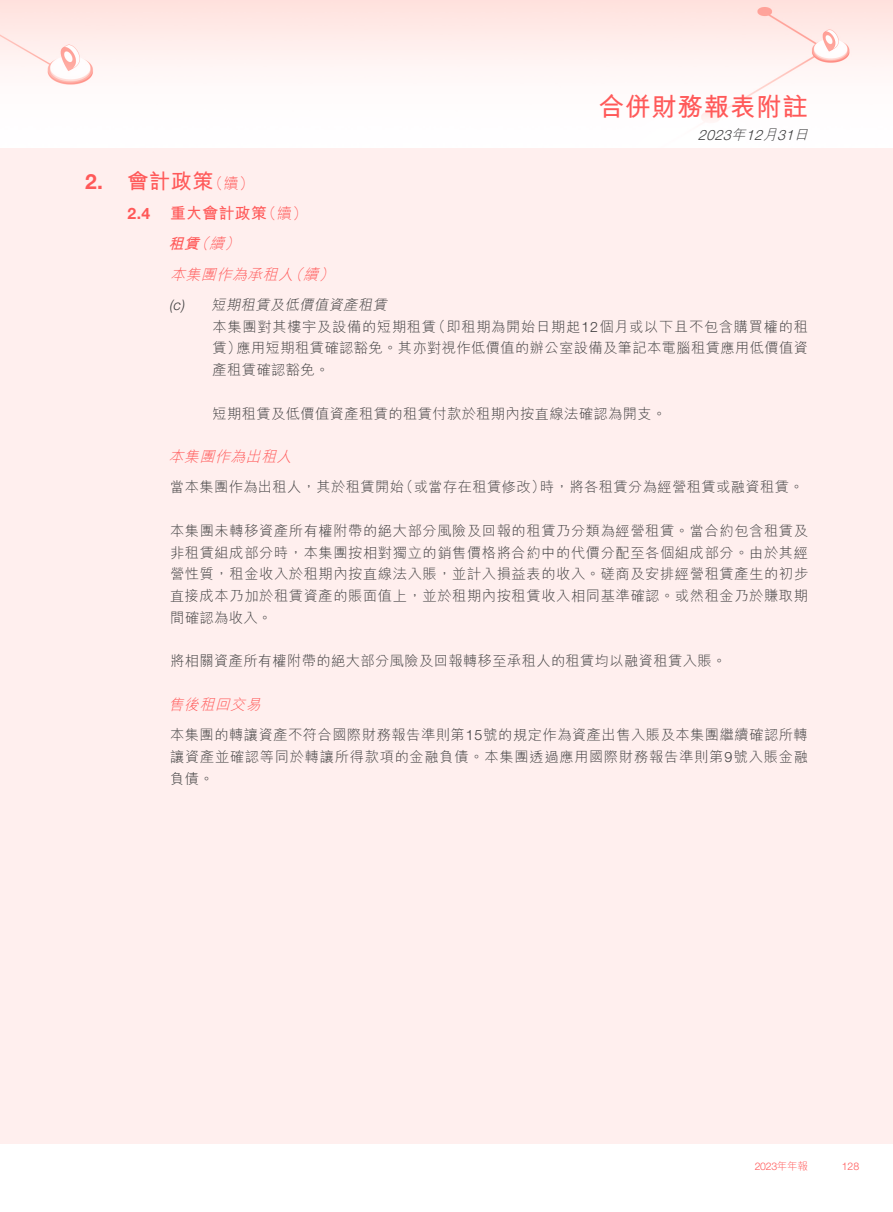
<style>
.page{position:relative;width:893px;height:1212px;background:#fff}
.page>*{position:absolute;margin:0;border:0;box-sizing:border-box;transform-origin:0 0}
.t1{font:700 25.5px "M Hei HK";letter-spacing:.03em;color:#ff5959}
.t2{font:700 21px "M Hei HK";color:#ff5959}
.t3{font:700 21px "Helvetica Neue LT Std";color:#ff5959}
.t4{font:700 15.75px "M Hei HK";letter-spacing:.03em;color:#ff5959}
.t5{font:700 15.75px "Helvetica Neue LT Std";color:#ff5959}
.t6{font:italic 300 15px "M Hei HK";color:#ff5959}
.t7{font:300 15px "M Hei HK";color:#ff5959}
.t8{font:italic 700 15px "M Hei HK";color:#ff5959}
.t9{font:300 14.25px/21.8px "M Hei HK";letter-spacing:.03em;color:#3e3e3f}
.t10{font:300 14.25px "M Hei HK";letter-spacing:.05em;color:#3e3e3f}
.t11{font:italic 300 14.25px "M Hei HK";color:#3e3e3f}
.t12{font:italic 300 14.25px "Helvetica Neue LT Std";color:#3e3e3f}
.t13{font:300 10.5px "Helvetica Neue LT Std";letter-spacing:-.025em;color:#ff5959}
.s1{font-weight:300}
.s2{font-family:"Helvetica Neue LT Std"}
.s3{font-family:"M Hei HK"}
</style>
<div class="page">
<img style="left:0;top:0;width:893px;height:149px">
<div style="left:0;top:149px;width:893px;height:995px;background:#ffefee"></div>
<h2 class="t3" style="left:85px;top:168px;width:20px">2.</h2>
<h1 class="t1" style="left:599px;top:88px;width:210px">合併財務報表附註</h1>
<h2 class="t2" style="left:128px;top:166px;width:87px">會計政策</h2>
<p class="t7" style="left:208px;top:176px;width:47px">（續(</p>
<p class="t5" style="left:128px;top:204px;width:24px">2.4</p>
<p class="t4" style="left:170px;top:202px;width:98px">重大會計政策</p>
<p class="t7" style="left:262px;top:206px;width:47px">（續(</p>
<p class="t8" style="left:169px;top:233px;width:61px">租賃<span class="s1">續</span></p>
<p class="t6" style="left:194px;top:236px;width:20px">（</p>
<p class="t6" style="left:225px;top:236px;width:20px">(</p>
<p class="t6" style="left:170px;top:266px;width:154px">本集團作為承租人續</p>
<p class="t6" style="left:288px;top:266px;width:20px">（</p>
<p class="t11" style="left:212px;top:297px;width:179px">短期租賃及低價值資產租賃</p>
<p class="t6" style="left:319px;top:266px;width:20px">(</p>
<p class="t12" style="left:169px;top:296px;width:17px">)c(</p>
<p class="t11" style="left:731px;top:128px;width:20px">年</p>
<p class="t11" style="left:762px;top:128px;width:20px">月</p>
<p class="t11" style="left:794px;top:128px;width:20px">日</p>
<p class="t12" style="left:698px;top:127px;width:39px">2023</p>
<p class="t12" style="left:746px;top:127px;width:22px">12</p>
<p class="t12" style="left:777px;top:127px;width:22px">31</p>
<p class="t10" style="left:431px;top:319px;width:378px">（即租期為開始日期起<span class="s2">12</span>個月或以下且不包含購買權的租</p>
<p class="t9" style="left:237px;top:315px;width:573px;text-indent:-24px">本集團對其樓宇及設備的短期租賃<br>應用短期租賃確認豁免。其亦對視作低價值的辦公室設備及筆記本電腦租賃應用低價值資</p>
<p class="t9" style="left:213px;top:337px;width:118px">賃）<br>產租賃確認豁免。</p>
<p class="t9" style="left:213px;top:402px;width:455px">短期租賃及低價值資產租賃的租賃付款於租期內按直線法確認為開支。</p>
<p class="t6" style="left:169px;top:449px;width:128px">本集團作為出租人</p>
<p class="t9" style="left:540px;top:476px;width:265px">時，將各租賃分為經營租賃或融資租賃。</p>
<p class="t9" style="left:399px;top:476px;width:148px">（或當存在租賃修改）</p>
<p class="t9" style="left:170px;top:476px;width:235px">當本集團作為出租人，其於租賃開始</p>
<p class="t9" style="left:170px;top:520px;width:639px;text-align:justify">本集團未轉移資產所有權附帶的絕大部分風險及回報的租賃乃分類為經營租賃。當合約包含租賃及非租賃組成部分時，本集團按相對獨立的銷售價格將合約中的代價分配至各個組成部分。由於其經營性質，租金收入於租期內按直線法入賬，並計入損益表的收入。磋商及安排經營租賃產生的初步直接成本乃加於租賃資產的賬面值上，並於租期內按租賃收入相同基準確認。或然租金乃於賺取期間確認為收入。</p>
<p class="t9" style="left:170px;top:650px;width:558px">將相關資產所有權附帶的絕大部分風險及回報轉移至承租人的租賃均以融資租賃入賬。</p>
<p class="t6" style="left:169px;top:697px;width:98px">售後租回交易</p>
<p class="t9" style="left:170px;top:724px;width:639px;text-align:justify">本集團的轉讓資產不符合國際財務報告準則第<span class="s2">15</span>號的規定作為資產出售入賬及本集團繼續確認所轉讓資產並確認等同於轉讓所得款項的金融負債。本集團透過應用國際財務報告準則第<span class="s2">9</span>號入賬金融負債。</p>
<p class="t13" style="left:755px;top:1160px;width:55px">2023<span class="s3">年年報</span></p>
<p class="t13" style="left:842px;top:1159px;width:19px">128</p>
</div>
